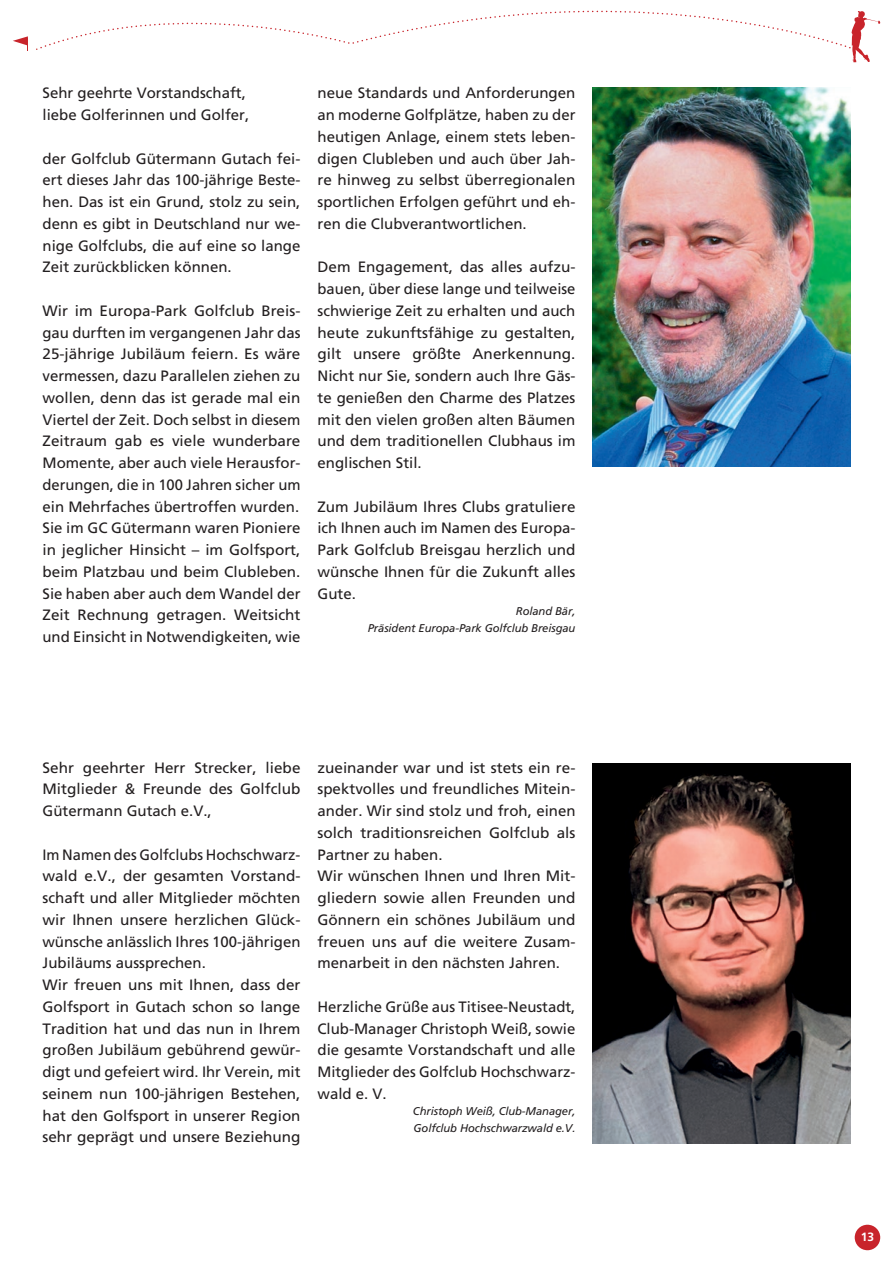
<style>
.page{position:relative;width:893px;height:1263px;background:#fff}
.page>*{position:absolute;margin:0;border:0;box-sizing:border-box;transform-origin:0 0}
.t1{font:15px/21.8px "Frutiger LT Std";color:#231f20;text-align:justify}
.t2{font:700 12px "Frutiger LT Std";color:#fff}
.t3{font:italic 11.25px/16.5px "Frutiger LT Std";letter-spacing:-.01em;color:#231f20}
</style>
<div class="page">
<img style="left:592px;top:87px;width:258px;height:380px">
<img style="left:592px;top:763px;width:258px;height:380px">
<div style="left:855px;top:1225px;width:25px;height:25px;background:#c8242b;border-radius:50%"></div>
<svg style="left:13px;top:36px;width:15px;height:15px"></svg>
<svg style="left:36px;top:11px;width:844px;height:51px"></svg>
<p class="t1" style="left:43px;top:82px;width:208px">Sehr geehrte Vorstandschaft, liebe Golferinnen und Golfer,</p>
<p class="t1" style="left:43px;top:148px;width:259px">der Golfclub Gütermann Gutach fei&shy;ert dieses Jahr das 100-jährige Beste&shy;hen. Das ist ein Grund, stolz zu sein, denn es gibt in Deutschland nur we&shy;nige Golfclubs, die auf eine so lange Zeit zurückblicken können.</p>
<p class="t1" style="left:43px;top:300px;width:259px">Wir im Europa-Park Golfclub Breis&shy;gau durften im vergangenen Jahr das 25-jährige Jubiläum feiern. Es wäre vermessen, dazu Parallelen ziehen zu wollen, denn das ist gerade mal ein Viertel der Zeit. Doch selbst in diesem Zeitraum gab es viele wunderbare Momente, aber auch viele Herausfor&shy;derungen, die in 100 Jahren sicher um ein Mehrfaches übertroffen wurden.<br>Sie im GC Gütermann waren Pioniere in jeglicher Hinsicht – im Golfsport, beim Platzbau und beim Clubleben.<br>Sie haben aber auch dem Wandel der Zeit Rechnung getragen. Weitsicht und Einsicht in Notwendigkeiten, wie</p>
<p class="t1" style="left:317px;top:82px;width:259px">neue Standards und Anforderungen an moderne Golfplätze, haben zu der heutigen Anlage, einem stets leben&shy;digen Clubleben und auch über Jah&shy;re hinweg zu selbst überregionalen sportlichen Erfolgen geführt und eh&shy;ren die Clubverantwortlichen.</p>
<p class="t1" style="left:317px;top:256px;width:259px">Dem Engagement, das alles aufzu&shy;bauen, über diese lange und teilweise schwierige Zeit zu erhalten und auch heute zukunftsfähige zu gestalten, gilt unsere größte Anerkennung.<br>Nicht nur Sie, sondern auch Ihre Gäs&shy;te genießen den Charme des Platzes mit den vielen großen alten Bäumen und dem traditionellen Clubhaus im englischen Stil.</p>
<p class="t1" style="left:317px;top:496px;width:259px">Zum Jubiläum Ihres Clubs gratuliere ich Ihnen auch im Namen des Europa-Park Golfclub Breisgau herzlich und wünsche Ihnen für die Zukunft alles Gute.</p>
<p class="t3" style="left:368px;top:603px;width:209px;text-align:right">Roland Bär,<br>Präsident Europa-Park Golfclub Breisgau</p>
<p class="t1" style="left:43px;top:757px;width:259px">Sehr geehrter Herr Strecker, liebe Mitglieder &amp; Freunde des Golfclub Gütermann Gutach e.V.,</p>
<p class="t1" style="left:43px;top:844px;width:259px;text-align:left">Im Namen des Golfclubs Hochschwarz&shy;wald e.V., der gesamten Vorstand&shy;schaft und aller Mitglieder möchten wir Ihnen unsere herzlichen Glück&shy;wünsche anlässlich Ihres 100-jährigen Jubiläums aussprechen.<br>Wir freuen uns mit Ihnen, dass der Golfsport in Gutach schon so lange Tradition hat und das nun in Ihrem großen Jubiläum gebührend gewür&shy;digt und gefeiert wird. Ihr Verein, mit seinem nun 100-jährigen Bestehen, hat den Golfsport in unserer Region sehr geprägt und unsere Beziehung</p>
<p class="t1" style="left:317px;top:757px;width:259px;text-align:left">zueinander war und ist stets ein re&shy;spektvolles und freundliches Mitein&shy;ander. Wir sind stolz und froh, einen solch traditionsreichen Golfclub als Partner zu haben.<br>Wir wünschen Ihnen und Ihren Mit&shy;gliedern sowie allen Freunden und Gönnern ein schönes Jubiläum und freuen uns auf die weitere Zusam&shy;menarbeit in den nächsten Jahren.</p>
<p class="t1" style="left:317px;top:996px;width:259px">Herzliche Grüße aus Titisee-Neustadt, Club-Manager Christoph Weiß, sowie die gesamte Vorstandschaft und alle Mitglieder des Golfclub Hochschwarz&shy;wald e. V.</p>
<p class="t3" style="left:413px;top:1103px;width:164px">Christoph Weiß, Club-Manager,<br>Golfclub Hochschwarzwald e.V.</p>
<p class="t2" style="left:861px;top:1230px;width:15px">13</p>
</div>
